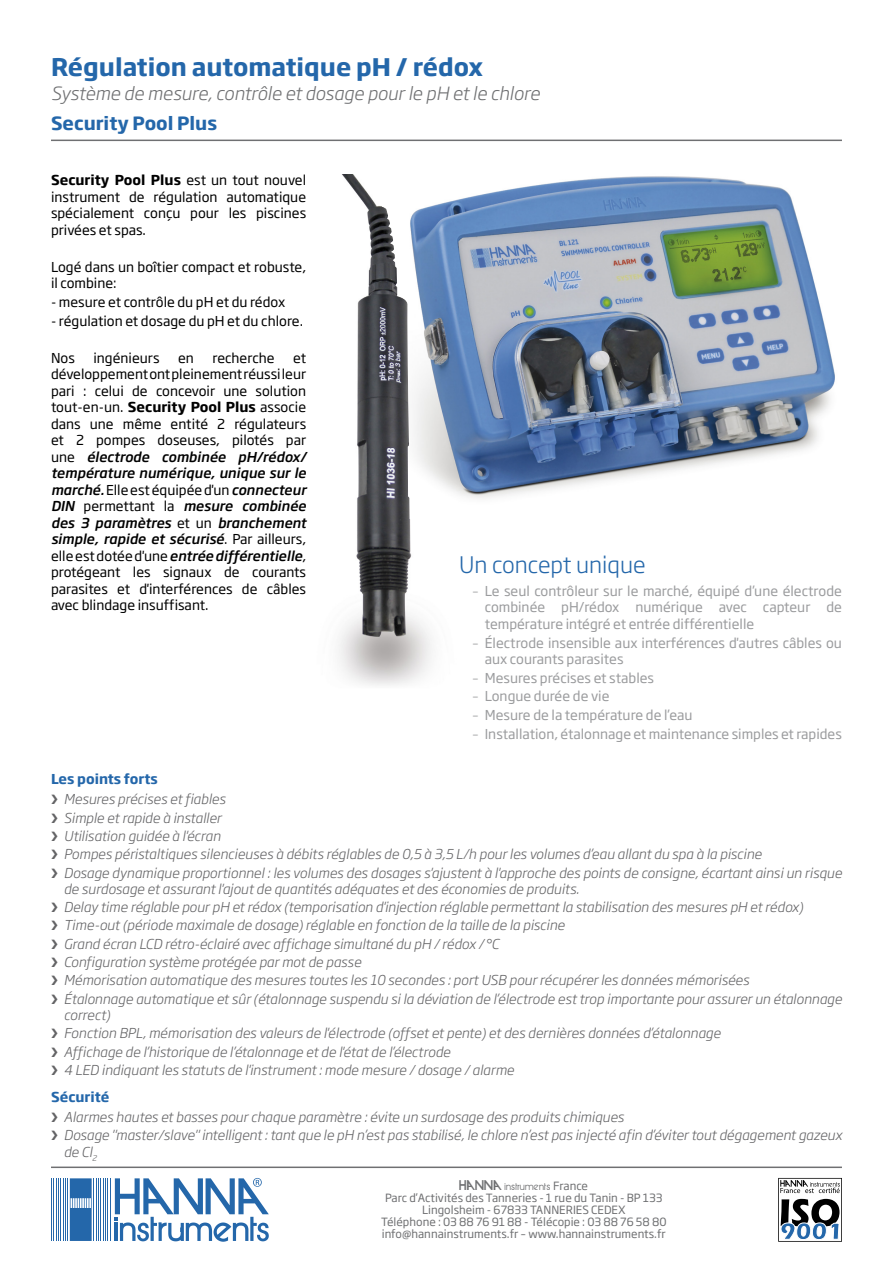
<style>
.page{position:relative;width:893px;height:1263px;background:#fff}
.page>*{position:absolute;margin:0;border:0;box-sizing:border-box;transform-origin:0 0}
.Titre{font:700 24px "Soho Gothic Pro";color:#2467aa}
._15_light{font:300 22.5px "Soho Gothic Pro";color:#2467aa}
.Titre_description{font:italic 300 18px "Soho Gothic Pro";color:#6f7072}
.Référence{font:700 18px "Soho Gothic Pro";color:#2467aa}
.t1{font:italic 300 13.5px/16.2px "Soho Gothic Pro";color:#646466}
.Texte{font:13.5px/16.5px "Soho Gothic Pro";color:#000;text-align:justify}
.t2{font:13.5px/16.5px "Soho Gothic Pro";color:#9b9c9e;text-align:justify}
.Points_forts_titre{font:700 13.5px "Soho Gothic Pro";color:#2467aa}
.t3{font:11.25px/12px "Soho Gothic Pro";color:#6f7072;text-align:center}
.t4{font:11.25px "Hanna";color:#6f7072}
.s1{font-weight:700}
.s2{font-weight:500;font-style:italic}
.s3{font-weight:300}
.s4{font-family:"Soho Gothic Pro"}
</style>
<div class="page">
<img style="left:338px;top:617px;width:94px;height:68px">
<img style="left:413px;top:176px;width:422px;height:322px">
<img style="left:342px;top:174px;width:71px;height:462px">
<hr style="left:51px;top:1166px;width:791px;height:2px;background:#6f7072">
<hr style="left:51px;top:140px;width:791px;height:1px;background:#6f7072">
<hr style="left:110px;top:1178px;width:1px;height:63px;background:#2467aa">
<hr style="left:107px;top:1178px;width:1px;height:63px;background:#2467aa">
<hr style="left:105px;top:1178px;width:1px;height:63px;background:#2467aa">
<hr style="left:103px;top:1178px;width:1px;height:63px;background:#2467aa">
<hr style="left:100px;top:1178px;width:1px;height:63px;background:#2467aa">
<hr style="left:98px;top:1178px;width:1px;height:63px;background:#2467aa">
<hr style="left:96px;top:1178px;width:1px;height:63px;background:#2467aa">
<hr style="left:93px;top:1178px;width:1px;height:63px;background:#2467aa">
<hr style="left:67px;top:1178px;width:1px;height:63px;background:#2467aa">
<hr style="left:65px;top:1178px;width:1px;height:63px;background:#2467aa">
<hr style="left:63px;top:1178px;width:1px;height:63px;background:#2467aa">
<hr style="left:60px;top:1178px;width:1px;height:63px;background:#2467aa">
<hr style="left:58px;top:1178px;width:1px;height:63px;background:#2467aa">
<hr style="left:56px;top:1178px;width:1px;height:63px;background:#2467aa">
<hr style="left:53px;top:1178px;width:1px;height:63px;background:#2467aa">
<hr style="left:51px;top:1178px;width:1px;height:63px;background:#2467aa">
<svg style="left:70px;top:1178px;width:22px;height:63px"></svg>
<svg style="left:115px;top:1178px;width:154px;height:64px"></svg>
<svg style="left:778px;top:1178px;width:64px;height:64px"></svg>
<p class="Titre" style="left:51px;top:48px;width:434px">Régulation automatique pH / rédox</p>
<p class="Titre_description" style="left:51px;top:79px;width:490px">Système de mesure, contrôle et dosage pour le pH et le chlore</p>
<p class="Référence" style="left:51px;top:109px;width:168px">Security Pool Plus</p>
<p class="Texte" style="left:51px;top:171px;width:257px"><span class="s1">Security Pool Plus</span> est un tout nouvel instrument de régulation automatique spécialement conçu pour les piscines privées et spas.</p>
<p class="Texte" style="left:51px;top:258px;width:257px">Logé dans un boîtier compact et robuste, il combine:</p>
<p class="Texte" style="left:51px;top:293px;width:236px">- mesure et contrôle du pH et du rédox</p>
<p class="Texte" style="left:51px;top:312px;width:254px">- régulation et dosage du pH et du chlore.</p>
<p class="Texte" style="left:51px;top:349px;width:25px">Nos</p>
<p class="Texte" style="left:93px;top:349px;width:68px">ingénieurs</p>
<p class="Texte" style="left:178px;top:349px;width:17px">en</p>
<p class="Texte" style="left:212px;top:349px;width:64px">recherche</p>
<p class="Texte" style="left:51px;top:349px;width:257px;text-indent:242px">et développement ont pleinement réussi leur pari : celui de concevoir une solution tout-en-un. <span class="s1">Security Pool Plus</span> associe dans une même entité 2 régulateurs et 2 pompes doseuses, pilotés par une <span class="s2">électrode combinée pH/rédox/ température numérique, unique sur le marché.</span> Elle est équipée d'un <span class="s2">connecteur DIN</span> permettant la <span class="s2">mesure combinée des 3 paramètres</span> et un <span class="s2">branchement simple, rapide et sécurisé</span>. Par ailleurs, elle est dotée d'une <span class="s2">entrée différentielle</span>, protégeant les signaux de courants parasites et d'interférences de câbles avec blindage insuffisant.</p>
<p class="_15_light" style="left:459px;top:547px;width:188px">Un concept unique</p>
<p class="t2" style="left:485px;top:582px;width:359px;text-indent:-13px"><span class="s3">–</span> Le seul contrôleur sur le marché, équipé d’une électrode combinée pH/rédox numérique avec capteur de température intégré et entrée différentielle</p>
<p class="t2" style="left:485px;top:634px;width:359px;text-indent:-13px"><span class="s3">–</span> Électrode insensible aux interférences d'autres câbles ou aux courants parasites</p>
<p class="t2" style="left:472px;top:669px;width:184px"><span class="s3">–</span> Mesures précises et stables</p>
<p class="t2" style="left:472px;top:687px;width:139px"><span class="s3">–</span> Longue durée de vie</p>
<p class="t2" style="left:472px;top:706px;width:222px"><span class="s3">–</span> Mesure de la température de l’eau</p>
<p class="t2" style="left:472px;top:725px;width:371px"><span class="s3">–</span> Installation, étalonnage et maintenance simples et rapides</p>
<p class="Points_forts_titre" style="left:51px;top:768px;width:108px">Les points forts</p>
<p class="t1" style="left:64px;top:790px;width:163px">Mesures précises et fiables</p>
<p class="t1" style="left:64px;top:809px;width:159px">Simple et rapide à installer</p>
<p class="t1" style="left:64px;top:827px;width:158px">Utilisation guidée à l'écran</p>
<p class="t1" style="left:64px;top:845px;width:699px">Pompes péristaltiques silencieuses à débits réglables de 0,5 à 3,5 L/h pour les volumes d’eau allant du spa à la piscine</p>
<p class="t1" style="left:64px;top:863px;width:780px">Dosage dynamique proportionnel : les volumes des dosages s'ajustent à l'approche des points de consigne, écartant ainsi un risque de surdosage et assurant l'ajout de quantités adéquates et des économies de produits.</p>
<p class="t1" style="left:64px;top:898px;width:741px">Delay time réglable pour pH et rédox (temporisation d'injection réglable permettant la stabilisation des mesures pH et rédox)</p>
<p class="t1" style="left:64px;top:916px;width:502px">Time-out (période maximale de dosage) réglable en fonction de la taille de la piscine</p>
<p class="t1" style="left:64px;top:935px;width:437px">Grand écran LCD rétro-éclairé avec affichage simultané du pH / rédox / °C</p>
<p class="t1" style="left:64px;top:953px;width:299px">Configuration système protégée par mot de passe</p>
<p class="t1" style="left:64px;top:971px;width:687px">Mémorisation automatique des mesures toutes les 10 secondes : port USB pour récupérer les données mémorisées</p>
<p class="t1" style="left:64px;top:990px;width:780px">Étalonnage automatique et sûr (étalonnage suspendu si la déviation de l’électrode est trop importante pour assurer un étalonnage correct)</p>
<p class="t1" style="left:64px;top:1024px;width:658px">Fonction BPL, mémorisation des valeurs de l'électrode (offset et pente) et des dernières données d’étalonnage</p>
<p class="t1" style="left:64px;top:1042px;width:388px">Affichage de l’historique de l’étalonnage et de l'état de l’électrode</p>
<p class="t1" style="left:64px;top:1061px;width:452px">4 LED indiquant les statuts de l'instrument : mode mesure / dosage / alarme</p>
<p class="Points_forts_titre" style="left:51px;top:1086px;width:60px">Sécurité</p>
<p class="t1" style="left:64px;top:1108px;width:562px">Alarmes hautes et basses pour chaque paramètre : évite un surdosage des produits chimiques</p>
<p class="t1" style="left:64px;top:1126px;width:780px">Dosage "master/slave" intelligent : tant que le pH n’est pas stabilisé, le chlore n’est pas injecté afin d’éviter tout dégagement gazeux de Cl<sub>2</sub></p>
<p class="t4" style="left:460px;top:1180px;width:130px">HANNA instruments <span class="s4">France</span></p>
<p class="t3" style="left:381px;top:1191px;width:287px">Parc d’Activités des Tanneries - 1 rue du Tanin - BP 133<br>Lingolsheim - 67833 TANNERIES CEDEX<br>Téléphone : 03 88 76 91 88 - Télécopie : 03 88 76 58 80 info@hannainstruments.fr – www.hannainstruments.fr</p>
</div>
